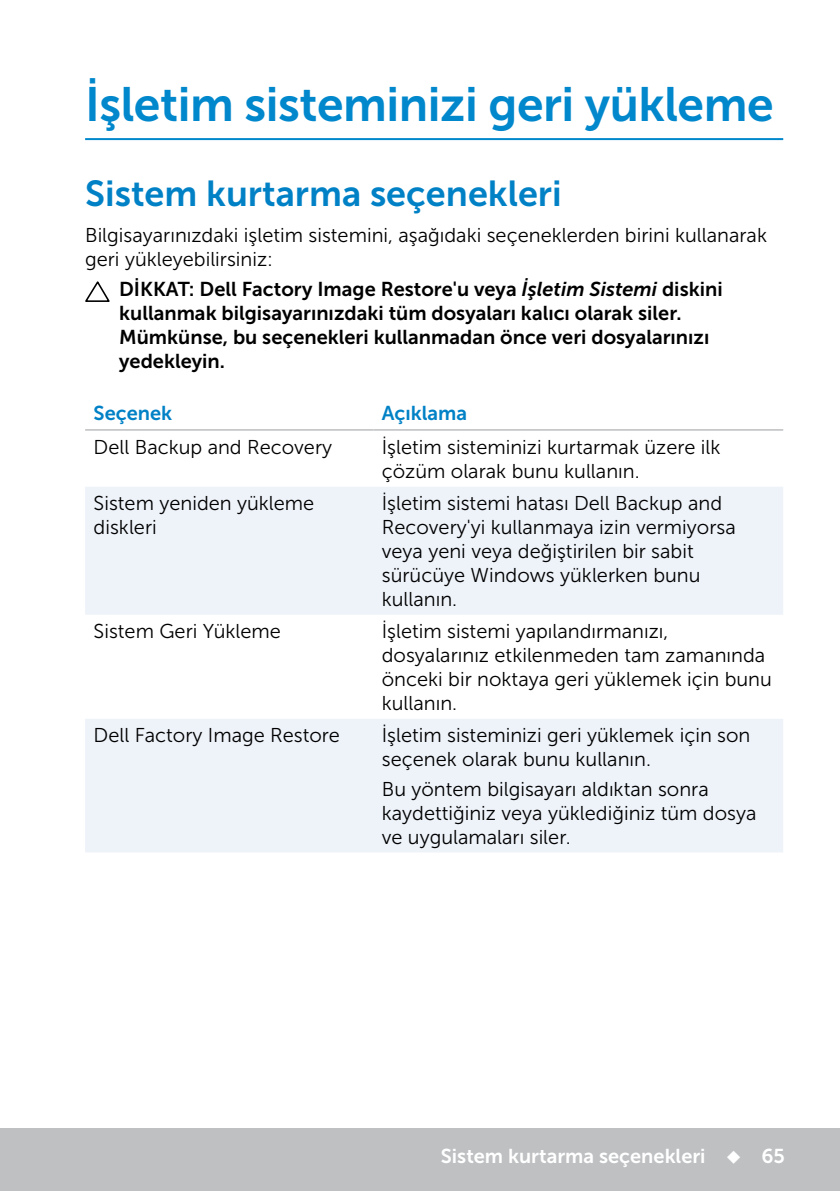
<style>
.page{position:relative;width:840px;height:1191px;background:#fff}
.page>*{position:absolute;margin:0;border:0;box-sizing:border-box;transform-origin:0 0}
.t1{font:48px "Museo Sans For Dell 700";letter-spacing:-.01em;color:#0087cc}
.Head1{font:36px "Museo Sans For Dell 700";color:#0081c6}
.Table_Paragraph{font:20px/24px "Museo Sans For Dell 300";color:#000}
.Caution{font:20px/24px "Museo Sans For Dell 700";color:#000}
.Paragraph{font:20px/24px "Museo Sans For Dell 300";color:#000}
.Page_No{font:20px "Museo Sans For Dell 700";color:#fff}
.Table_Head{font:20px "Museo Sans For Dell 700";color:#0081c6}
.s1{font-style:italic}
</style>
<div class="page">
<div style="left:0;top:1128px;width:839px;height:63px;background:#bec0c2"></div>
<hr style="left:85px;top:138px;width:697px;height:2px;background:#0087cc">
<svg style="left:85px;top:487px;width:697px;height:365px;fill:#eef3fa"></svg>
<hr style="left:85px;top:429px;width:288px;height:1px;background:#bcbec0">
<hr style="left:373px;top:429px;width:409px;height:1px;background:#bcbec0">
<svg style="left:85px;top:281px;width:25px;height:21px"></svg>
<p class="t1" style="left:85px;top:78px;width:689px">İşletim sisteminizi geri yükleme</p>
<p class="Head1" style="left:85px;top:174px;width:478px">Sistem kurtarma seçenekleri</p>
<p class="Paragraph" style="left:85px;top:223px;width:683px">Bilgisayarınızdaki işletim sistemini, aşağıdaki seçeneklerden birini kullanarak geri yükleyebilirsiniz:</p>
<p class="Caution" style="left:119px;top:276px;width:604px">DİKKAT: Dell Factory Image Restore'u veya <span class="s1">İşletim Sistemi</span> diskini kullanmak bilgisayarınızdaki tüm dosyaları kalıcı olarak siler.<br>Mümkünse, bu seçenekleri kullanmadan önce veri dosyalarınızı yedekleyin.</p>
<p class="Table_Head" style="left:94px;top:402px;width:80px">Seçenek</p>
<p class="Table_Head" style="left:381px;top:402px;width:87px">Açıklama</p>
<p class="Table_Paragraph" style="left:94px;top:435px;width:240px">Dell Backup and Recovery</p>
<p class="Table_Paragraph" style="left:381px;top:435px;width:340px">İşletim sisteminizi kurtarmak üzere ilk çözüm olarak bunu kullanın.</p>
<p class="Table_Paragraph" style="left:94px;top:491px;width:222px">Sistem yeniden yükleme diskleri</p>
<p class="Table_Paragraph" style="left:381px;top:491px;width:355px">İşletim sistemi hatası Dell Backup and<br>Recovery'yi kullanmaya izin vermiyorsa veya yeni veya değiştirilen bir sabit sürücüye Windows yüklerken bunu kullanın.</p>
<p class="Table_Paragraph" style="left:94px;top:619px;width:189px">Sistem Geri Yükleme</p>
<p class="Table_Paragraph" style="left:381px;top:619px;width:391px">İşletim sistemi yapılandırmanızı, dosyalarınız etkilenmeden tam zamanında önceki bir noktaya geri yüklemek için bunu kullanın.</p>
<p class="Table_Paragraph" style="left:94px;top:723px;width:248px">Dell Factory Image Restore</p>
<p class="Table_Paragraph" style="left:381px;top:723px;width:370px">İşletim sisteminizi geri yüklemek için son seçenek olarak bunu kullanın.</p>
<p class="Table_Paragraph" style="left:381px;top:777px;width:376px">Bu yöntem bilgisayarı aldıktan sonra kaydettiğiniz veya yüklediğiniz tüm dosya ve uygulamaları siler.</p>
<p class="Page_No" style="left:440px;top:1144px;width:345px">Sistem kurtarma seçenekleri ◆ 65</p>
</div>
